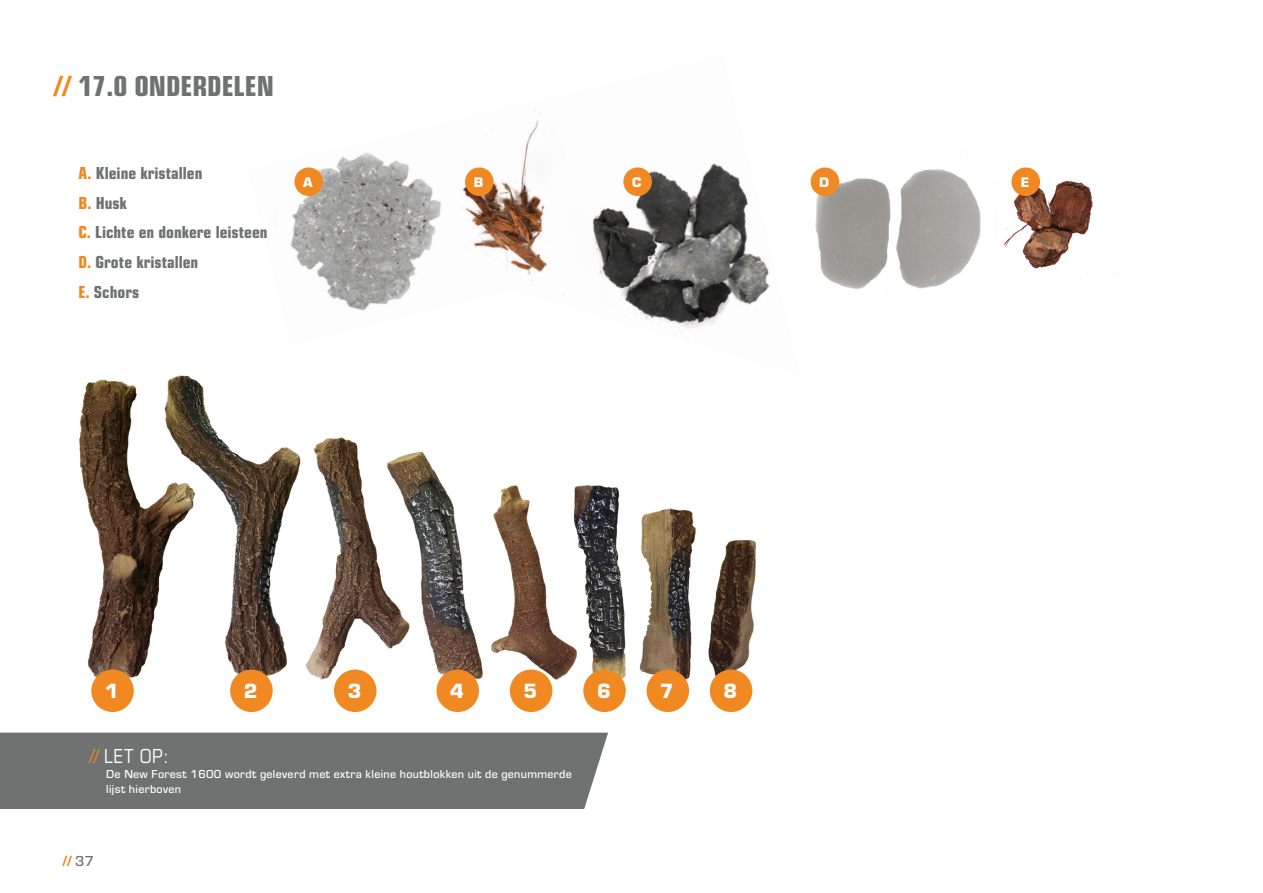
<style>
.page{position:relative;width:1263px;height:893px;background:#fff}
.page>*{position:absolute;margin:0;border:0;box-sizing:border-box;transform-origin:0 0}
.t1{font:30px "Eurostile Con Hea";color:#707271}
.Body_copy_12_15_Indent{font:900 21.45px "Eurostile";color:#fff}
.t2{font:21px "Eurostile Con";color:#fff}
.Subhead_12pt_No_Indent{font:18px "Eurostile Con Hea";color:#707271}
.t3{font:15px "Eurostile Con Hea";color:#f08921}
.Body_copy_12_15_Indent-2{font:900 14.4px "Eurostile";color:#fff}
.Caution_Caption_8_10{font:500 12px/15px "Eurostile";letter-spacing:.03em;color:#fff}
.s1{color:#f08921}
.s2{font-family:"Eurostile";font-weight:500;color:#707271}
</style>
<div class="page">
<div style="left:0;top:733px;width:608px;height:76px;background:#707271"></div>
<img style="left:79px;top:375px;width:677px;height:315px">
<div style="left:91px;top:669px;width:43px;height:43px;background:#f08921;border-radius:50%"></div>
<div style="left:230px;top:669px;width:43px;height:43px;background:#f08921;border-radius:50%"></div>
<div style="left:334px;top:669px;width:42px;height:43px;background:#f08921;border-radius:50%"></div>
<div style="left:436px;top:669px;width:43px;height:43px;background:#f08921;border-radius:50%"></div>
<div style="left:510px;top:669px;width:42px;height:43px;background:#f08921;border-radius:50%"></div>
<div style="left:583px;top:669px;width:43px;height:43px;background:#f08921;border-radius:50%"></div>
<div style="left:647px;top:669px;width:42px;height:43px;background:#f08921;border-radius:50%"></div>
<div style="left:710px;top:669px;width:42px;height:43px;background:#f08921;border-radius:50%"></div>
<img style="left:248px;top:110px;width:522px;height:266px">
<img style="left:810px;top:158px;width:308px;height:131px">
<div style="left:294px;top:167px;width:29px;height:29px;background:#f08921;border-radius:50%"></div>
<div style="left:811px;top:167px;width:28px;height:29px;background:#f08921;border-radius:50%"></div>
<div style="left:465px;top:167px;width:29px;height:29px;background:#f08921;border-radius:50%"></div>
<div style="left:1011px;top:167px;width:29px;height:29px;background:#f08921;border-radius:50%"></div>
<div style="left:623px;top:167px;width:29px;height:29px;background:#f08921;border-radius:50%"></div>
<h1 class="t1" style="left:54px;top:64px;width:221px"><span class="s1">//</span> 17.0 ONDERDELEN</h1>
<p class="Subhead_12pt_No_Indent" style="left:78px;top:161px;width:125px"><span class="s1">A.</span> Kleine kristallen</p>
<p class="Subhead_12pt_No_Indent" style="left:78px;top:190px;width:50px"><span class="s1">B.</span> Husk</p>
<p class="Subhead_12pt_No_Indent" style="left:78px;top:220px;width:191px"><span class="s1">C.</span> Lichte en donkere leisteen</p>
<p class="Subhead_12pt_No_Indent" style="left:78px;top:249px;width:121px"><span class="s1">D.</span> Grote kristallen</p>
<p class="Subhead_12pt_No_Indent" style="left:78px;top:279px;width:62px"><span class="s1">E.</span> Schors</p>
<p class="Body_copy_12_15_Indent-2" style="left:303px;top:171px;width:11px">A</p>
<p class="Body_copy_12_15_Indent-2" style="left:474px;top:171px;width:11px">B</p>
<p class="Body_copy_12_15_Indent-2" style="left:632px;top:171px;width:11px">C</p>
<p class="Body_copy_12_15_Indent-2" style="left:819px;top:171px;width:12px">D</p>
<p class="Body_copy_12_15_Indent-2" style="left:1021px;top:171px;width:10px">E</p>
<p class="Body_copy_12_15_Indent" style="left:105px;top:675px;width:15px">1</p>
<p class="Body_copy_12_15_Indent" style="left:244px;top:675px;width:15px">2</p>
<p class="Body_copy_12_15_Indent" style="left:348px;top:675px;width:15px">3</p>
<p class="Body_copy_12_15_Indent" style="left:450px;top:675px;width:15px">4</p>
<p class="Body_copy_12_15_Indent" style="left:524px;top:675px;width:15px">5</p>
<p class="Body_copy_12_15_Indent" style="left:597px;top:675px;width:15px">6</p>
<p class="Body_copy_12_15_Indent" style="left:660px;top:675px;width:15px">7</p>
<p class="Body_copy_12_15_Indent" style="left:723px;top:675px;width:15px">8</p>
<h3 class="t2" style="left:89px;top:742px;width:81px"><span class="s1">//</span> LET OP:</h3>
<p class="Caution_Caption_8_10" style="left:106px;top:766px;width:467px">De New Forest 1600 wordt geleverd met extra kleine houtblokken uit de genummerde lijst hierboven</p>
<p class="t3" style="left:63px;top:850px;width:33px">// <span class="s2">37</span></p>
</div>
